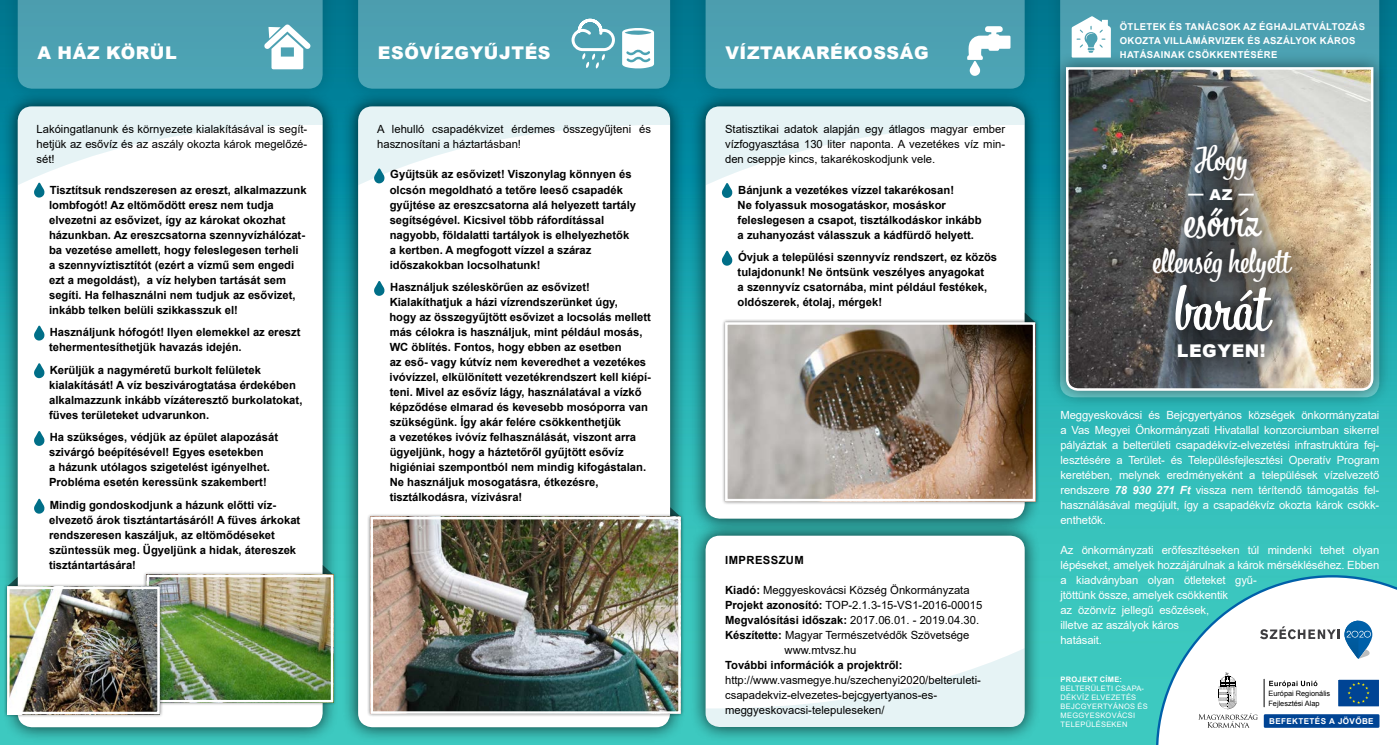
<style>
.page{position:relative;width:1397px;height:745px;background:#fff}
.page>*{position:absolute;margin:0;border:0;box-sizing:border-box;transform-origin:0 0}
.t1{font:63px "Bistro Script";color:#fff}
.t2{font:45px "Bistro Script";color:#fff}
.t3{font:33px "Bistro Script";color:#fff}
.t4{font:21px "Arial";color:#fff}
.t5{font:900 17.5px "Arial";letter-spacing:.035em;color:#fff}
.t6{font:700 11.25px/15px "Arial";color:#000}
.t7{font:11.25px/15px "Arial";letter-spacing:-.01em;color:#fff;text-align:justify}
.t8{font:11.25px/15px "Arial";color:#000}
.t9{font:700 11.25px "Arial";letter-spacing:.035em;color:#000}
.t10{font:700 9.5px/13.8px "Arial";letter-spacing:.035em;color:#fff}
.t11{font:700 8.12px "Arial";letter-spacing:.045em;color:#fff}
.t12{font:7.5px/9px "Arial";letter-spacing:.035em;color:#fff}
.t13{font:700 7.5px "Arial";letter-spacing:.035em;color:#fff}
.t14{font:7.38px/9.9px "Arial";color:#000}
.s1{font-weight:700}
.s2{font-weight:900;font-size:15px}
.s3{font-weight:700;font-style:italic}
</style>
<div class="page">
<img style="left:0;top:0;width:1396px;height:744px">
<div style="left:1043px;top:0;width:351px;height:413px;background:#000;opacity:.5"></div>
<div style="left:1059px;top:0;width:319px;height:51px;background:#4c9fb1"></div>
<div style="left:1049px;top:51px;width:340px;height:355px;background:#000;opacity:.5"></div>
<img style="left:1064px;top:66px;width:310px;height:326px">
<svg style="left:1147px;top:567px;width:249px;height:177px"></svg>
<div style="left:1123px;top:115px;width:198px;height:273px;background:#000;opacity:.75"></div>
<svg style="left:1071px;top:16px;width:39px;height:42px"></svg>
<div style="left:689px;top:0;width:351px;height:105px;background:#00768e"></div>
<div style="left:705px;top:0;width:319px;height:89px;background:#4ca1b2"></div>
<div style="left:689px;top:90px;width:351px;height:444px;background:#000;opacity:.75"></div>
<div style="left:705px;top:106px;width:319px;height:412px;background:#fff;border-radius:14px"></div>
<div style="left:689px;top:519px;width:351px;height:223px;background:#000;opacity:.75"></div>
<div style="left:705px;top:535px;width:319px;height:191px;background:#fff;border-radius:14px"></div>
<svg style="left:705px;top:647px;width:319px;height:79px"></svg>
<svg style="left:1024px;top:312px;width:11px;height:7px"></svg>
<div style="left:721px;top:319px;width:317px;height:185px;background:#000;opacity:.5"></div>
<img style="left:728px;top:325px;width:304px;height:173px">
<div style="left:725px;top:322px;width:310px;height:179px;border:2px solid #fff"></div>
<svg style="left:705px;top:106px;width:319px;height:92px"></svg>
<svg style="left:721px;top:250px;width:11px;height:16px"></svg>
<div style="left:342px;top:90px;width:344px;height:652px;background:#000;opacity:.75"></div>
<div style="left:358px;top:106px;width:312px;height:620px;background:#fff;border-radius:14px"></div>
<div style="left:342px;top:0;width:344px;height:105px;background:#000;opacity:.5"></div>
<svg style="left:670px;top:507px;width:10px;height:6px"></svg>
<div style="left:367px;top:513px;width:317px;height:203px;background:#000;opacity:.5"></div>
<img style="left:373px;top:519px;width:304px;height:191px">
<div style="left:370px;top:516px;width:310px;height:197px;border:2px solid #fff"></div>
<svg style="left:358px;top:0;width:312px;height:89px;background:#55a6b6"></svg>
<svg style="left:358px;top:106px;width:312px;height:79px"></svg>
<svg style="left:374px;top:281px;width:10px;height:15px"></svg>
<div style="left:2px;top:90px;width:337px;height:652px;background:#000;opacity:.75"></div>
<div style="left:18px;top:106px;width:304px;height:620px;background:#fff;border-radius:14px"></div>
<div style="left:2px;top:0;width:337px;height:105px;background:#000;opacity:.5"></div>
<svg style="left:322px;top:564px;width:11px;height:7px"></svg>
<svg style="left:7px;top:576px;width:11px;height:7px"></svg>
<div style="left:143px;top:571px;width:193px;height:134px;background:#000;opacity:.5"></div>
<img style="left:149px;top:577px;width:181px;height:122px">
<div style="left:146px;top:574px;width:187px;height:128px;border:2px solid #fff"></div>
<div style="left:18px;top:0;width:304px;height:89px;background:#4ca1b2"></div>
<svg style="left:18px;top:106px;width:304px;height:92px"></svg>
<svg style="left:34px;top:325px;width:11px;height:16px"></svg>
<svg style="left:34px;top:363px;width:11px;height:15px"></svg>
<svg style="left:34px;top:431px;width:11px;height:15px"></svg>
<svg style="left:34px;top:498px;width:11px;height:15px"></svg>
<div style="left:4px;top:583px;width:159px;height:134px;background:#000;opacity:.5"></div>
<img style="left:10px;top:589px;width:147px;height:121px">
<div style="left:7px;top:586px;width:153px;height:127px;border:2px solid #fff"></div>
<h3 class="t5" style="left:38px;top:40px;width:141px">A HÁZ KÖRÜL</h3>
<p class="t8" style="left:37px;top:122px;width:272px;text-align:justify">Lakóingatlanunk és környezete kialakításával is segít&shy;hetjük az esővíz és az aszály okozta károk megelőzé&shy;sét!</p>
<p class="t6" style="left:49px;top:182px;width:259px;text-indent:-13px">- Tisztítsuk rendszeresen az ereszt, alkalmazzunk lombfogót! Az eltömődött eresz nem tudja elvezetni az esővizet, így az károkat okozhat házunkban. Az ereszcsatorna szennyvízhálózat&shy;ba vezetése amellett, hogy feleslegesen terheli a szennyvíztisztítót (ezért a vízmű sem engedi ezt a megoldást), a víz helyben tartását sem segíti. Ha felhasználni nem tudjuk az esővizet, inkább telken belüli szikkasszuk el!</p>
<p class="t6" style="left:49px;top:324px;width:253px;text-indent:-13px">- Használjunk hófogót! Ilyen elemekkel az ereszt tehermentesíthetjük havazás idején.</p>
<p class="t6" style="left:49px;top:362px;width:255px;text-indent:-13px">- Kerüljük a nagyméretű burkolt felületek kialakítását! A víz beszivárogtatása érdekében alkalmazzunk inkább vízáteresztő burkolatokat, füves területeket udvarunkon.</p>
<p class="t6" style="left:37px;top:429px;width:243px;text-align:center">- Ha szükséges, védjük az épület alapozását szivárgó beépítésével! Egyes esetekben<br>a házunk utólagos szigetelést igényelhet.<br>Probléma esetén keressünk szakembert!</p>
<p class="t6" style="left:49px;top:497px;width:253px;text-indent:-13px">- Mindig gondoskodjunk a házunk előtti víz&shy;elvezető árok tisztántartásáról! A füves árkokat rendszeresen kaszáljuk, az eltömődéseket szüntessük meg. Ügyeljünk a hidak, átereszek tisztántartására!</p>
<h3 class="t5" style="left:378px;top:40px;width:174px">ESŐVÍZGYŰJTÉS</h3>
<p class="t8" style="left:377px;top:122px;width:275px">A lehulló csapadékvizet érdemes összegyűjteni és hasznosítani a háztartásban!</p>
<p class="t6" style="left:389px;top:167px;width:248px;text-indent:-13px">- Gyűjtsük az esővizet! Viszonylag könnyen és olcsón megoldható a tetőre leeső csapadék gyűjtése az ereszcsatorna alá helyezett tartály segítségével. Kicsivel több ráfordítással nagyobb, földalatti tartályok is elhelyezhetők a kertben. A megfogott vízzel a száraz időszakokban locsolhatunk!</p>
<p class="t6" style="left:389px;top:279px;width:263px;text-indent:-12px">- Használjuk széleskörűen az esővizet!<br>Kialakíthatjuk a házi vízrendszerünket úgy,<br>hogy az összegyűjtött esővizet a locsolás mellett más célokra is használjuk, mint például mosás, WC öblítés. Fontos, hogy ebben az esetben<br>az eső- vagy kútvíz nem keveredhet a vezetékes ivóvízzel, elkülönített vezetékrendszert kell kiépí&shy;teni. Mivel az esővíz lágy, használatával a vízkő képződése elmarad és kevesebb mosóporra van szükségünk. Így akár felére csökkenthetjük<br>a vezetékes ivóvíz felhasználását, viszont arra ügyeljünk, hogy a háztetőről gyűjtött esővíz higiéniai szempontból nem mindig kifogástalan.<br>Ne használjuk mosogatásra, étkezésre, tisztálkodásra, vízivásra!</p>
<p class="t10" style="left:1119px;top:20px;width:247px">Ötletek és tanácsok az éghajlatváltozás okozta villámárvizek és aszályok káros</p>
<h3 class="t5" style="left:725px;top:40px;width:205px">VÍZTAKARÉKOSSÁG</h3>
<p class="t10" style="left:1119px;top:47px;width:159px">hatásainak csö kkentésére</p>
<p class="t8" style="left:725px;top:122px;width:282px;text-align:justify">Statisztikai adatok alapján egy átlagos magyar ember vízfogyasztása 130 liter naponta. A vezetékes víz min&shy;den cseppje kincs, takarékoskodjunk vele.</p>
<p class="t6" style="left:737px;top:182px;width:245px;text-indent:-13px">- Bánjunk a vezetékes vízzel takarékosan!<br>Ne folyassuk mosogatáskor, mosáskor feleslegesen a csapot, tisztálkodáskor inkább a zuhanyozást válasszuk a kádfürdő helyett.</p>
<p class="t6" style="left:737px;top:249px;width:261px;text-indent:-13px">- Óvjuk a települési szennyvíz rendszert, ez közös tulajdonunk! Ne öntsünk veszélyes anyagokat<br>a szennyvíz csatornába, mint például festékek, oldószerek, étolaj, mérgek!</p>
<p class="t9" style="left:725px;top:551px;width:80px">Impresszum</p>
<p class="t8" style="left:725px;top:581px;width:246px"><span class="s1">Kiadó:</span> Meggyeskovácsi Község Önkormányzata<br><span class="s1">Projekt azonosító:</span> TOP</p>
<p class="t8" style="left:848px;top:596px;width:135px">-2.1.3-15-VS1-2016-00015</p>
<p class="t8" style="left:725px;top:611px;width:255px"><span class="s1">Megvalósítási időszak:</span> 2017.06.01. - 2019.04.30.</p>
<p class="t8" style="left:725px;top:626px;width:246px"><span class="s1">Készítette:</span> Magyar Természetvédők Szövetsége</p>
<p class="t8" style="left:784px;top:641px;width:73px">www.mtvsz.hu</p>
<p class="t6" style="left:725px;top:657px;width:179px">További információk a projektről:</p>
<p class="t8" style="left:725px;top:671px;width:257px">http://www.vasmegye.hu/szechenyi2020/belteruleti&shy;csapadekviz-elvezetes-bejcgyertyanos-es&shy;meggyeskovacsi-telepuleseken/</p>
<h3 class="t3" style="left:1194px;top:138px;width:54px">Hogy</h3>
<h3 class="t4" style="left:1188px;top:179px;width:66px">─<span class="s2">AZ</span>─</h3>
<h2 class="t2" style="left:1182px;top:193px;width:78px">esővíz</h2>
<h3 class="t3" style="left:1152px;top:240px;width:142px">ellenség helyett</h3>
<h1 class="t1" style="left:1173px;top:268px;width:95px">barát</h1>
<h3 class="t5" style="left:1176px;top:338px;width:90px">LEGYEN!</h3>
<p class="t7" style="left:1060px;top:407px;width:320px">Meggyeskovácsi és Bejcgyertyános községek önkormányzatai a Vas Megyei Önkormányzati Hivatallal konzorciumban sikerrel pályáztak a belterületi csapadékvíz-elvezetési infrastruktúra fej&shy;lesztésére a Terület- és Településfejlesztési Operatív Program keretében, melynek eredményeként a települések vízelvezető rendszere <span class="s3">78 930 271 Ft</span> vissza nem térítendő támogatás fel&shy;használásával megújult, így a csapadékvíz okozta károk csökk&shy;enthetők.</p>
<p class="t7" style="left:1060px;top:542px;width:320px;text-align:left">Az önkormányzati erőfeszítéseken túl mindenki tehet olyan lépéseket, amelyek hozzájárulnak a károk mérsékléséhez. Ebben a kiadványban olyan ötleteket gyű-<br>jtöttünk össze, amelyek csökkentik<br>az özönvíz jellegű esőzések,<br>illetve az aszályok káros<br>hatásait.</p>
<p class="t13" style="left:1060px;top:673px;width:63px">projekt címe:</p>
<p class="t12" style="left:1060px;top:683px;width:89px">Belterületi csapa&shy;dékvíz elvezetés<br>Bejcgyertyános és<br>Meggyeskovácsi településeken</p>
<p class="t14" style="left:1268px;top:688px;width:63px">Európai Regionális<br>Fejlesztési Alap</p>
<p class="t11" style="left:1268px;top:715px;width:106px">BEFEKTETÉS A JÖVŐBE</p>
</div>
